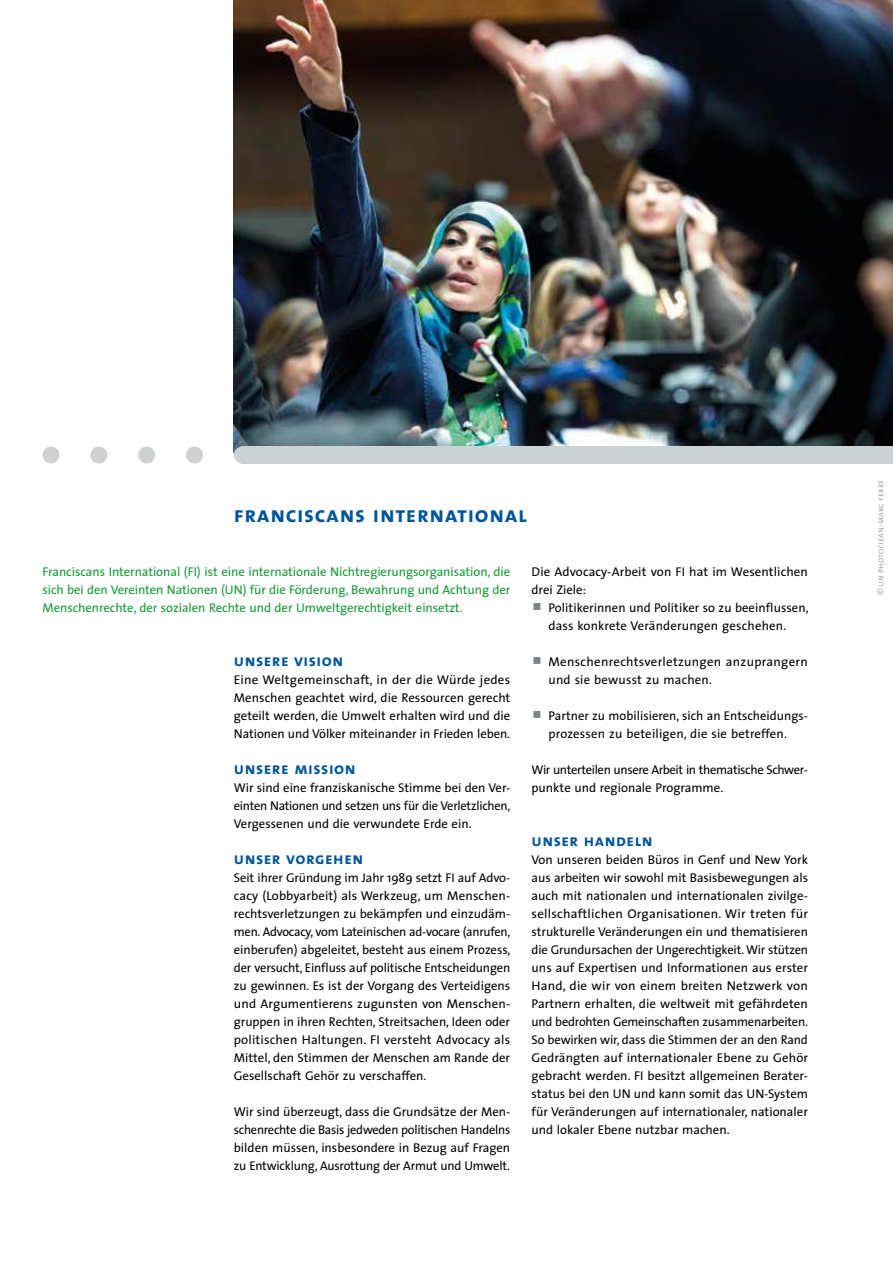
<style>
.page{position:relative;width:893px;height:1263px;background:#fff}
.page>*{position:absolute;margin:0;border:0;box-sizing:border-box;transform-origin:0 0}
.t1{font:22.5px "The Sans Bold Caps";letter-spacing:.03em;color:#00569a}
.t2{font:16.5px "The Sans Bold Caps";letter-spacing:.03em;color:#00569a}
.t3{font:12.75px/18px "The Sans";color:#000;text-align:justify}
.t4{font:12.75px/18px "The Sans";letter-spacing:-.005em;color:#159a34;text-align:justify}
.t5{font:12.75px/18px "The Sans";letter-spacing:-.03em;color:#000}
.t6{font:12.75px/18px "The Sans";letter-spacing:.025em;color:#000}
.t7{font:9px "The Sans Semi Light Caps";color:#9ba2a7}
</style>
<div class="page">
<img style="left:234px;top:0;width:659px;height:452px">
<div style="left:90px;top:446px;width:17px;height:17px;background:#cdd2d5;border-radius:50%"></div>
<div style="left:43px;top:446px;width:17px;height:17px;background:#cdd2d5;border-radius:50%"></div>
<div style="left:138px;top:446px;width:17px;height:17px;background:#cdd2d5;border-radius:50%"></div>
<div style="left:186px;top:446px;width:17px;height:17px;background:#cdd2d5;border-radius:50%"></div>
<div style="left:234px;top:446px;width:17px;height:17px;background:#cdd2d5;border-radius:50%"></div>
<div style="left:241px;top:446px;width:652px;height:17px;background:#cdd2d5"></div>
<h1 class="t1" style="left:234px;top:496px;width:295px">franciscans international</h1>
<p class="t4" style="left:43px;top:562px;width:469px">Franciscans International (FI) ist eine internationale Nichtregierungsorganisation, die sich bei den Vereinten Nationen (UN) für die Förderung, Bewahrung und Achtung der Menschenrechte, der sozialen Rechte und der Umweltgerechtigkeit einsetzt.</p>
<p class="t2" style="left:234px;top:647px;width:111px">unsere vision</p>
<p class="t3" style="left:234px;top:670px;width:278px">Eine Weltgemeinschaft, in der die Würde jedes Menschen geachtet wird, die Ressourcen gerecht geteilt werden, die Umwelt erhalten wird und die Nationen und Völker miteinander in Frieden leben.</p>
<p class="t2" style="left:234px;top:755px;width:123px">unsere mission</p>
<p class="t3" style="left:234px;top:778px;width:278px">Wir sind eine franziskanische Stimme bei den Ver&shy;einten Nationen und setzen uns für die Verletzlichen, Vergessenen und die verwundete Erde ein.</p>
<p class="t2" style="left:234px;top:845px;width:131px">unser vorgehen</p>
<p class="t3" style="left:234px;top:868px;width:278px">Seit ihrer Gründung im Jahr 1989 setzt FI auf Advo&shy;cacy (Lobbyarbeit) als Werkzeug, um Menschen&shy;rechtsverletzungen zu bekämpfen und einzudäm&shy;men. Advocacy, vom Lateinischen ad-vocare (anrufen, einberufen) abgeleitet, besteht aus einem Prozess, der versucht, Einfluss auf politische Entscheidungen zu gewinnen. Es ist der Vorgang des Verteidigens und Argumentierens zugunsten von Menschen&shy;gruppen in ihren Rechten, Streitsachen, Ideen oder politischen Haltungen. FI versteht Advocacy als Mittel, den Stimmen der Menschen am Rande der Gesellschaft Gehör zu verschaffen.</p>
<p class="t3" style="left:234px;top:1102px;width:278px">Wir sind überzeugt, dass die Grundsätze der Men&shy;schenrechte die Basis jedweden politischen Handelns bilden müssen, insbesondere in Bezug auf Fragen zu Entwicklung, Ausrottung der Armut und Umwelt.</p>
<p class="t3" style="left:531px;top:562px;width:278px">Die Advocacy-Arbeit von FI hat im Wesentlichen drei Ziele:</p>
<p class="t3" style="left:549px;top:598px;width:262px">Politikerinnen und Politiker so zu beeinflussen, dass konkrete Veränderungen geschehen.</p>
<p class="t6" style="left:549px;top:652px;width:261px">Menschenrechtsverletzungen anzuprangern und sie bewusst zu machen.</p>
<p class="t3" style="left:549px;top:706px;width:261px">Partner zu mobilisieren, sich an Entscheidungs&shy;prozessen zu beteiligen, die sie betreffen.</p>
<p class="t5" style="left:531px;top:760px;width:278px">Wir unterteilen unsere Arbeit in thematische Schwer&shy;punkte und regionale Programme.</p>
<p class="t2" style="left:531px;top:827px;width:123px">unser handeln</p>
<p class="t3" style="left:531px;top:850px;width:278px">Von unseren beiden Büros in Genf und New York aus arbeiten wir sowohl mit Basisbewegungen als auch mit nationalen und internationalen zivilge&shy;sellschaftlichen Organisationen. Wir treten für strukturelle Veränderungen ein und thematisieren die Grundursachen der Ungerechtigkeit. Wir stützen uns auf Expertisen und Informationen aus erster Hand, die wir von einem breiten Netzwerk von Partnern erhalten, die weltweit mit gefährdeten und bedrohten Gemeinschaften zusammenarbeiten.<br>So bewirken wir, dass die Stimmen der an den Rand Gedrängten auf internationaler Ebene zu Gehör gebracht werden. FI besitzt allgemeinen Berater&shy;status bei den UN und kann somit das UN-System für Veränderungen auf internationaler, nationaler und lokaler Ebene nutzbar machen.</p>
<p class="t7" style="left:873px;top:595px;width:117px;rotate:-90deg">© un photo/jean-marc ferré</p>
</div>
